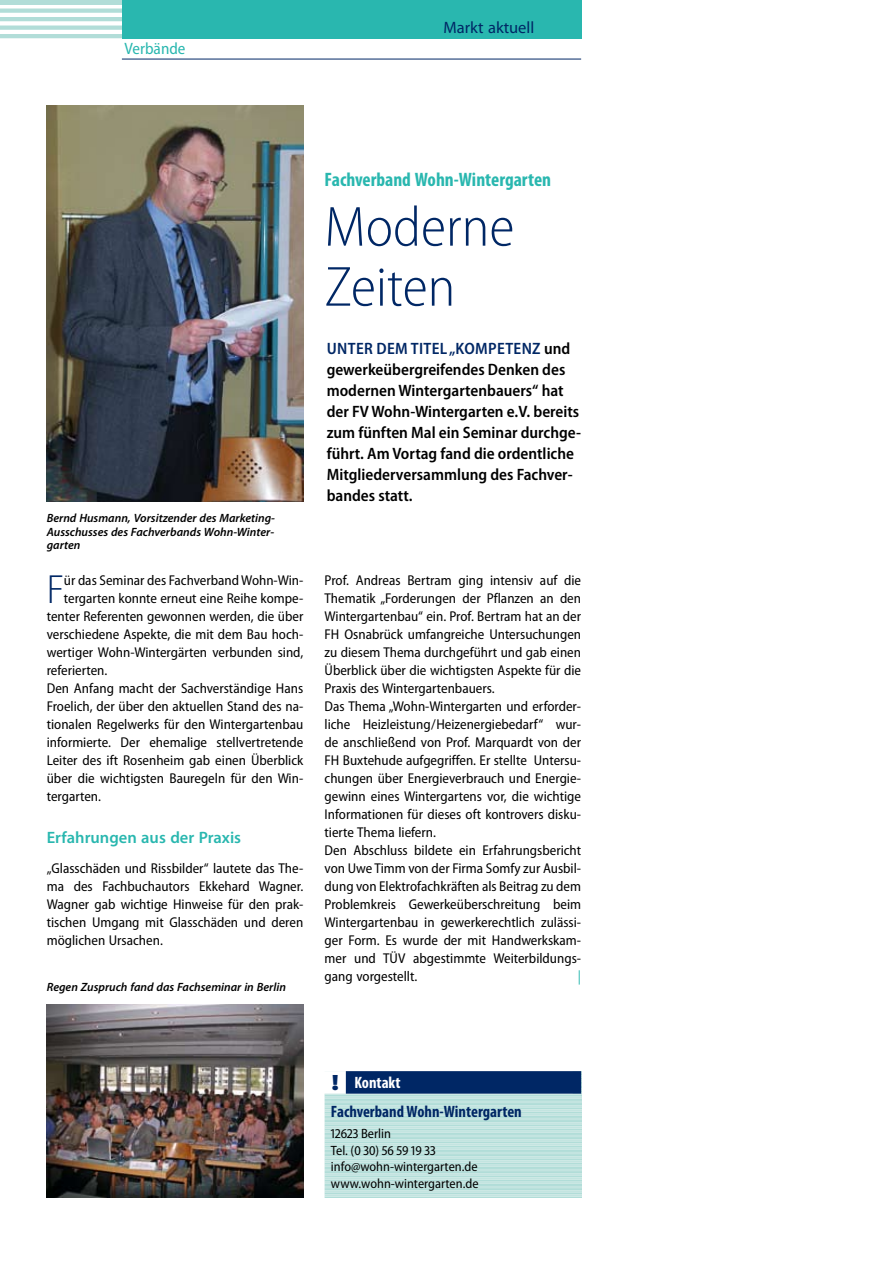
<style>
.page{position:relative;width:893px;height:1263px;background:#fff}
.page>*{position:absolute;margin:0;border:0;box-sizing:border-box;transform-origin:0 0}
.t1{font:300 semi-condensed 57px/60px "Myriad Pro";color:#002765}
.t2{font:300 semi-condensed 40.95px "Myriad Pro";color:#002765}
.t3{font:700 condensed 19.5px "Myriad Pro";color:#29b7af}
.t4{font:600 semi-condensed 16.5px/21px "Myriad Pro";color:#000}
.t5{font:700 condensed 16.5px/29.2px "Myriad Pro";color:#002765}
.t6{font:600 16.5px "Myriad Pro";color:#29b7af}
.t7{font:16.5px "Myriad Pro";color:#002765}
.t8{font:semi-condensed 16.5px "Myriad Pro";color:#29b7af}
.t9{font:semi-condensed 14.25px/18px "Myriad Pro";color:#000;text-align:justify}
.t10{font:semi-condensed 14.25px "Myriad Pro";color:#29b7af}
.t11{font:semi-condensed 13.5px/16.5px "Myriad Pro";color:#000}
.t12{font:italic 600 12px/13.5px "Myriad Pro";color:#000;text-align:justify}
.s1{color:#002765}
.s2{font-weight:900;font-stretch:semi-expanded;font-size:22.35px}
.s3{color:#fff}
</style>
<div class="page">
<svg style="left:0;top:9px;width:122px;height:4px"></svg>
<hr style="left:0;top:17px;width:446px;height:4px;background:#b1ddd8">
<svg style="left:0;top:26px;width:122px;height:4px"></svg>
<hr style="left:0;top:34px;width:446px;height:4px;background:#b1ddd8">
<hr style="left:0;top:0;width:446px;height:4px;background:#b1ddd8">
<div style="left:122px;top:0;width:459px;height:38px;background:#29b7af"></div>
<img style="left:47px;top:105px;width:256px;height:396px">
<img style="left:47px;top:1005px;width:256px;height:192px">
<hr style="left:325px;top:1094px;width:256px;height:3px;background:#b1ddd8">
<hr style="left:325px;top:1098px;width:256px;height:3px;background:#b1ddd8">
<hr style="left:325px;top:1102px;width:256px;height:4px;background:#b1ddd8">
<hr style="left:325px;top:1107px;width:256px;height:3px;background:#b1ddd8">
<hr style="left:325px;top:1111px;width:256px;height:3px;background:#b1ddd8">
<hr style="left:325px;top:1115px;width:256px;height:3px;background:#b1ddd8">
<hr style="left:325px;top:1119px;width:256px;height:4px;background:#b1ddd8">
<hr style="left:325px;top:1124px;width:256px;height:3px;background:#b1ddd8">
<hr style="left:325px;top:1128px;width:256px;height:3px;background:#b1ddd8">
<hr style="left:325px;top:1132px;width:256px;height:3px;background:#b1ddd8">
<hr style="left:325px;top:1136px;width:256px;height:4px;background:#b1ddd8">
<hr style="left:325px;top:1141px;width:256px;height:3px;background:#b1ddd8">
<hr style="left:325px;top:1145px;width:256px;height:3px;background:#b1ddd8">
<hr style="left:325px;top:1149px;width:256px;height:3px;background:#b1ddd8">
<hr style="left:325px;top:1153px;width:256px;height:4px;background:#b1ddd8">
<hr style="left:325px;top:1158px;width:256px;height:3px;background:#b1ddd8">
<hr style="left:325px;top:1162px;width:256px;height:3px;background:#b1ddd8">
<hr style="left:325px;top:1166px;width:256px;height:3px;background:#b1ddd8">
<hr style="left:325px;top:1175px;width:256px;height:3px;background:#b1ddd8">
<hr style="left:325px;top:1179px;width:256px;height:3px;background:#b1ddd8">
<hr style="left:325px;top:1183px;width:256px;height:3px;background:#b1ddd8">
<hr style="left:325px;top:1192px;width:256px;height:3px;background:#b1ddd8">
<hr style="left:325px;top:1092px;width:256px;height:3px;background:#c3e4e0">
<hr style="left:325px;top:1096px;width:256px;height:3px;background:#c3e4e0">
<hr style="left:325px;top:1100px;width:256px;height:3px;background:#c3e4e0">
<svg style="left:325px;top:1105px;width:256px;height:3px"></svg>
<hr style="left:325px;top:1109px;width:256px;height:3px;background:#c3e4e0">
<hr style="left:325px;top:1113px;width:256px;height:3px;background:#c3e4e0">
<hr style="left:325px;top:1117px;width:256px;height:3px;background:#c3e4e0">
<svg style="left:325px;top:1122px;width:256px;height:3px"></svg>
<hr style="left:325px;top:1126px;width:256px;height:3px;background:#c3e4e0">
<hr style="left:325px;top:1130px;width:256px;height:3px;background:#c3e4e0">
<hr style="left:325px;top:1134px;width:256px;height:3px;background:#c3e4e0">
<svg style="left:325px;top:1139px;width:256px;height:3px"></svg>
<hr style="left:325px;top:1143px;width:256px;height:3px;background:#c3e4e0">
<hr style="left:325px;top:1147px;width:256px;height:3px;background:#c3e4e0">
<hr style="left:325px;top:1151px;width:256px;height:3px;background:#c3e4e0">
<svg style="left:325px;top:1156px;width:256px;height:3px"></svg>
<hr style="left:325px;top:1160px;width:256px;height:3px;background:#c3e4e0">
<hr style="left:325px;top:1164px;width:256px;height:3px;background:#c3e4e0">
<hr style="left:325px;top:1168px;width:256px;height:4px;background:#c3e4e0">
<svg style="left:325px;top:1172px;width:256px;height:4px"></svg>
<hr style="left:325px;top:1177px;width:256px;height:3px;background:#c3e4e0">
<hr style="left:325px;top:1181px;width:256px;height:3px;background:#c3e4e0">
<hr style="left:325px;top:1185px;width:256px;height:4px;background:#c3e4e0">
<svg style="left:325px;top:1189px;width:256px;height:4px"></svg>
<hr style="left:325px;top:1194px;width:256px;height:3px;background:#c3e4e0">
<div style="left:320px;top:1071px;width:253px;height:23px;background:#fff"></div>
<div style="left:346px;top:1071px;width:235px;height:23px;background:#002765"></div>
<hr style="left:122px;top:59px;width:459px;height:1px;background:#002765">
<p class="t8" style="left:125px;top:39px;width:62px">Verbände</p>
<p class="t7" style="left:444px;top:17px;width:92px">Markt aktuell</p>
<p class="t12" style="left:47px;top:511px;width:230px">Bernd Husmann, Vorsitzender des Marketing-Ausschusses des Fachverbands Wohn-Winter&shy;garten</p>
<h2 class="t2" style="left:47px;top:567px;width:19px">F</h2>
<p class="t9" style="left:64px;top:572px;width:241px">ür das Seminar des Fachverband Wohn-Win-</p>
<p class="t9" style="left:64px;top:590px;width:241px">tergarten konnte erneut eine Reihe kompe-</p>
<p class="t9" style="left:47px;top:608px;width:258px">tenter Referenten gewonnen werden, die über</p>
<p class="t9" style="left:47px;top:626px;width:258px">verschiedene Aspekte, die mit dem Bau hoch-</p>
<p class="t9" style="left:47px;top:644px;width:258px">wertiger Wohn-Wintergärten verbunden sind,</p>
<p class="t9" style="left:47px;top:662px;width:62px">referierten.</p>
<p class="t9" style="left:47px;top:680px;width:258px">Den Anfang macht der Sachverständige Hans</p>
<p class="t9" style="left:47px;top:698px;width:258px">Froelich, der über den aktuellen Stand des na-</p>
<p class="t9" style="left:47px;top:716px;width:258px">tionalen Regelwerks für den Wintergartenbau</p>
<p class="t9" style="left:47px;top:734px;width:258px">informierte. Der ehemalige stellvertretende</p>
<p class="t9" style="left:47px;top:752px;width:258px">Leiter des ift Rosenheim gab einen Überblick</p>
<p class="t9" style="left:47px;top:770px;width:258px">über die wichtigsten Bauregeln für den Win-</p>
<p class="t9" style="left:47px;top:788px;width:56px">tergarten.</p>
<p class="t6" style="left:47px;top:827px;width:196px">Erfahrungen aus der Praxis</p>
<p class="t9" style="left:47px;top:860px;width:258px">„Glasschäden und Rissbilder“ lautete das The&shy;ma des Fachbuchautors Ekkehard Wagner.<br>Wagner gab wichtige Hinweise für den prak&shy;tischen Umgang mit Glasschäden und deren möglichen Ursachen.</p>
<p class="t12" style="left:47px;top:980px;width:241px">Regen Zuspruch fand das Fachseminar in Berlin</p>
<h3 class="t3" style="left:325px;top:167px;width:228px">Fachverband Wohn-Wintergarten</h3>
<h1 class="t1" style="left:325px;top:198px;width:191px">Moderne<br>Zeiten</h1>
<p class="t4" style="left:327px;top:338px;width:256px"><span class="s1">Unter dem Titel „Kompetenz</span> und gewerkeübergreifendes Denken des modernen Wintergartenbauers“ hat der FV Wohn-Wintergarten e.V. bereits zum fünften Mal ein Seminar durchge&shy;führt. Am Vortag fand die ordentliche Mitgliederversammlung des Fachver&shy;bandes statt.</p>
<p class="t9" style="left:325px;top:572px;width:258px;text-align:left">Prof. Andreas Bertram ging intensiv auf die Thematik „Forderungen der Pflanzen an den Wintergartenbau“ ein. Prof. Bertram hat an der FH Osnabrück umfangreiche Untersuchungen zu diesem Thema durchgeführt und gab einen Überblick über die wichtigsten Aspekte für die Praxis des Wintergartenbauers.<br>Das Thema „Wohn-Wintergarten und erforder&shy;liche Heizleistung/Heizenergiebedarf“ wur&shy;de anschließend von Prof. Marquardt von der FH Buxtehude aufgegriffen. Er stellte Untersu&shy;chungen über Energieverbrauch und Energie&shy;gewinn eines Wintergartens vor, die wichtige Informationen für dieses oft kontrovers disku&shy;tierte Thema liefern.<br>Den Abschluss bildete ein Erfahrungsbericht von Uwe Timm von der Firma Somfy zur Ausbil&shy;dung von Elektrofachkräften als Beitrag zu dem Problemkreis Gewerkeüberschreitung beim Wintergartenbau in gewerkerechtlich zulässi&shy;ger Form. Es wurde der mit Handwerkskam&shy;mer und TÜV abgestimmte Weiterbildungs&shy;gang vorgestellt.</p>
<p class="t10" style="left:578px;top:969px;width:5px">|</p>
<p class="t5" style="left:331px;top:1068px;width:192px"><span class="s2">!</span> <span class="s3">Kontakt<br></span>Fachverband Wohn-Wintergarten</p>
<p class="t11" style="left:331px;top:1126px;width:149px">12623 Berlin<br>Tel. (0 30) 56 59 19 33 info@wohn-wintergarten.de www.wohn-wintergarten.de</p>
</div>
